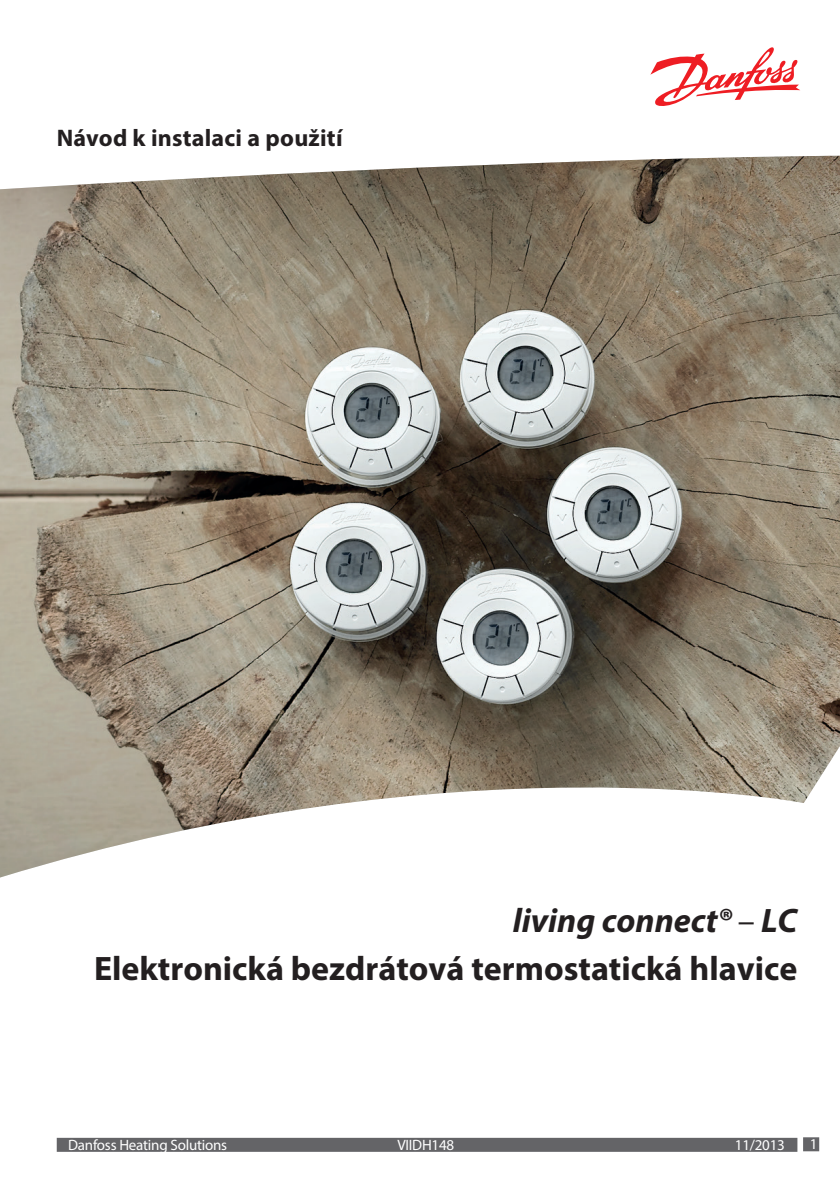
<style>
.page{position:relative;width:840px;height:1191px;background:#fff}
.page>*{position:absolute;margin:0;border:0;box-sizing:border-box;transform-origin:0 0}
.t1{font:700 34px/48px "Myriad Pro";color:#231f20;text-align:right}
.t2{font:700 24px "Myriad Pro";letter-spacing:.01em;color:#231f20}
.t3{font:15px "Myriad Pro";letter-spacing:-.015em;color:#fff}
.s1{font-style:italic}
.s2{font-weight:400}
</style>
<div class="page">
<div style="left:57px;top:1137px;width:740px;height:14px;background:#646467"></div>
<div style="left:802px;top:1137px;width:16px;height:14px;background:#646467"></div>
<img style="left:0;top:156px;width:839px;height:721px">
<svg style="left:650px;top:47px;width:149px;height:59px"></svg>
<p class="t2" style="left:57px;top:123px;width:287px">Návod k instalaci a použití</p>
<p class="t1" style="left:94px;top:895px;width:704px"><span class="s1">living connect®</span> <span class="s2">–</span> <span class="s1">LC<br></span>Elektronická bezdrátová termostatická hlavice</p>
<p class="t3" style="left:68px;top:1135px;width:160px">Danfoss Heating Solutions</p>
<p class="t3" style="left:397px;top:1135px;width:58px">VIIDH148</p>
<p class="t3" style="left:734px;top:1135px;width:51px">11/2013</p>
<p class="t3" style="left:809px;top:1134px;width:9px">1</p>
</div>
